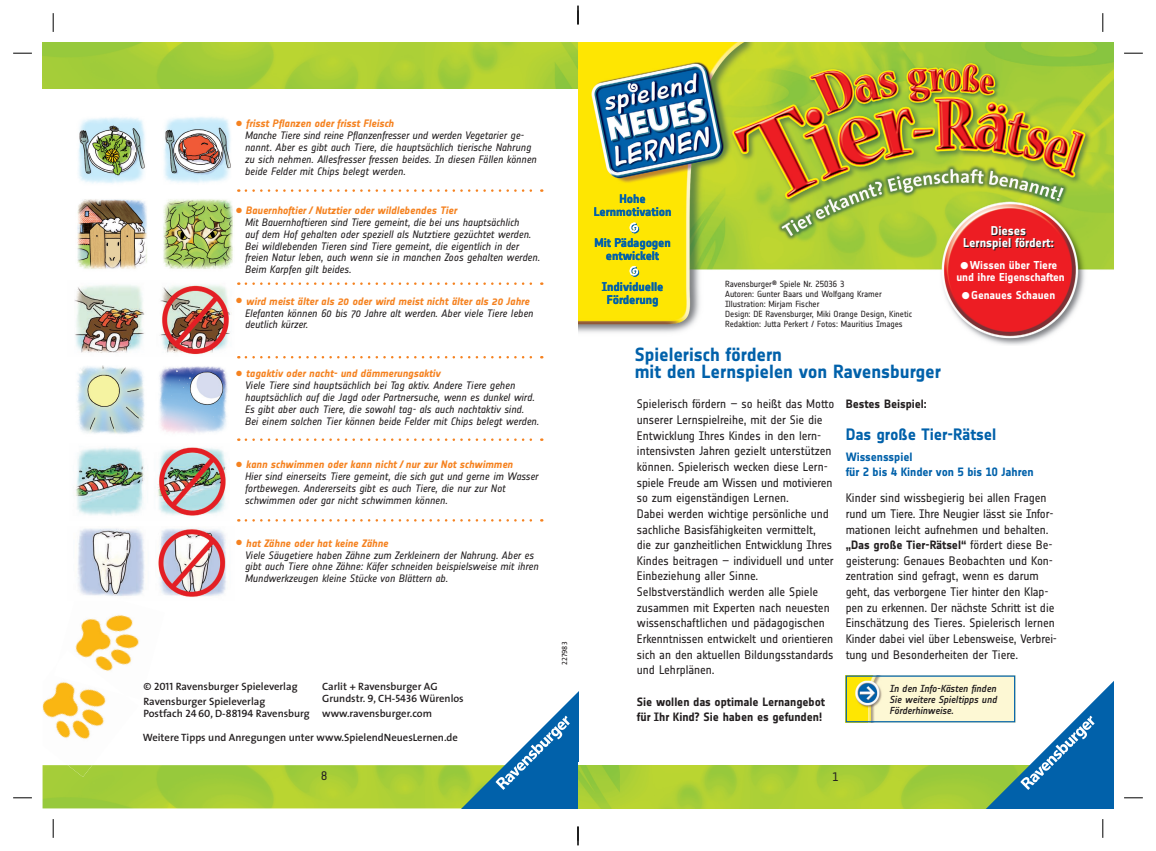
<style>
.page{position:relative;width:1156px;height:851px;background:#fff}
.page>*{position:absolute;margin:0;border:0;box-sizing:border-box;transform-origin:0 0}
.t1{font:700 18.75px/17.5px "Notes";letter-spacing:-.005em;color:#0161aa}
.t2{font:700 16.25px "Notes";letter-spacing:-.01em;color:#0161aa}
.t3{font:700 12.5px/12.5px "Notes";letter-spacing:-.005em;color:#fff;text-align:center}
.t4{font:12.25px/15.6px "Notes Regular Tf";letter-spacing:-.005em;color:#231f20}
.t5{font:700 12.25px/13px "Notes";letter-spacing:-.005em;color:#0161aa;text-align:center}
.t6{font:11.88px/15.6px "Notes Bold Tf";letter-spacing:-.005em;color:#231f20}
.t7{font:11.88px/15.6px "Notes Bold Tf";letter-spacing:-.005em;color:#0161aa}
.t8{font:700 11.25px/12.5px "Notes";letter-spacing:-.005em;color:#fff;text-align:center}
.t9{font:italic 10.62px/11.9px "Notes";letter-spacing:-.01em;color:#231f20}
.t10{font:600 10.62px/15.4px "The Sans";color:#231f20}
.t11{font:10px/11.2px "Notes Medium Italic Tf";letter-spacing:-.005em;color:#231f20;text-align:justify}
.t12{font:8.75px/10px "Notes Regular Tf";letter-spacing:-.005em;color:#231f20}
.t13{font:7.5px "The Sans Caps";color:#231f20}
.s1{color:#f58220}
.s2{font-weight:700;color:#f58220}
.s3{font-family:"The Sans Semi Bold Caps";font-weight:400}
.s4{font-family:"Notes Regular Tf";font-size:12.25px}
</style>
<div class="page">
<img style="left:43px;top:43px;width:535px;height:46px">
<img style="left:43px;top:765px;width:414px;height:43px">
<svg style="left:457px;top:692px;width:121px;height:116px"></svg>
<img style="left:74px;top:284px;width:158px;height:71px">
<img style="left:78px;top:117px;width:153px;height:67px">
<img style="left:77px;top:199px;width:156px;height:70px">
<img style="left:75px;top:615px;width:64px;height:48px">
<img style="left:43px;top:663px;width:87px;height:76px">
<img style="left:68px;top:765px;width:24px;height:11px">
<img style="left:54px;top:650px;width:71px;height:45px">
<img style="left:77px;top:366px;width:151px;height:68px">
<img style="left:76px;top:447px;width:151px;height:69px">
<img style="left:77px;top:528px;width:150px;height:69px">
<svg style="left:246px;top:189px;width:296px;height:3px"></svg>
<svg style="left:246px;top:282px;width:296px;height:3px"></svg>
<svg style="left:246px;top:356px;width:296px;height:2px"></svg>
<svg style="left:246px;top:438px;width:296px;height:3px"></svg>
<svg style="left:246px;top:519px;width:296px;height:2px"></svg>
<svg style="left:578px;top:761px;width:394px;height:47px;background:#b2d347"></svg>
<img style="left:578px;top:43px;width:535px;height:302px">
<svg style="left:972px;top:676px;width:141px;height:132px"></svg>
<img style="left:847px;top:677px;width:166px;height:43px">
<svg style="left:629px;top:222px;width:10px;height:11px"></svg>
<svg style="left:629px;top:266px;width:10px;height:11px"></svg>
<div style="left:845px;top:675px;width:170px;height:47px;border:1px solid #0161aa"></div>
<svg style="left:13px;top:52px;width:19px;height:2px"></svg>
<svg style="left:1124px;top:52px;width:18px;height:2px"></svg>
<svg style="left:13px;top:797px;width:19px;height:1px"></svg>
<svg style="left:1124px;top:797px;width:18px;height:1px"></svg>
<svg style="left:52px;top:13px;width:2px;height:19px"></svg>
<svg style="left:52px;top:819px;width:2px;height:18px"></svg>
<svg style="left:1102px;top:13px;width:1px;height:19px"></svg>
<svg style="left:1102px;top:819px;width:1px;height:18px"></svg>
<svg style="left:577px;top:6px;width:1px;height:18px"></svg>
<svg style="left:577px;top:826px;width:1px;height:19px"></svg>
<p class="t9" style="left:245px;top:118px;width:293px;text-indent:-9px"><span class="s1">●</span> <span class="s2">frisst Pflanzen oder frisst Fleisch<br></span>Manche Tiere sind reine Pflanzenfresser und werden Vegetarier ge&shy;nannt. Aber es gibt auch Tiere, die hauptsächlich tierische Nahrung zu sich nehmen. Allesfresser fressen beides. In diesen Fällen können beide Felder mit Chips belegt werden.</p>
<p class="t9" style="left:245px;top:205px;width:296px;text-indent:-9px"><span class="s1">●</span> <span class="s2">Bauernhoftier / Nutztier oder wildlebendes Tier<br></span>Mit Bauernhoftieren sind Tiere gemeint, die bei uns hauptsächlich<br>auf dem Hof gehalten oder speziell als Nutztiere gezüchtet werden.<br>Bei wildlebenden Tieren sind Tiere gemeint, die eigentlich in der freien Natur leben, auch wenn sie in manchen Zoos gehalten werden.<br>Beim Karpfen gilt beides.</p>
<p class="t9" style="left:245px;top:296px;width:290px;text-indent:-9px"><span class="s1">●</span> <span class="s2">wird meist älter als 20 oder wird meist nicht älter als 20 Jahre<br></span>Elefanten können 60 bis 70 Jahre alt werden. Aber viele Tiere leben deutlich kürzer.</p>
<p class="t9" style="left:245px;top:368px;width:295px;text-indent:-9px"><span class="s1">●</span> <span class="s2">tagaktiv oder nacht- und dämmerungsaktiv<br></span>Viele Tiere sind hauptsächlich bei Tag aktiv. Andere Tiere gehen hauptsächlich auf die Jagd oder Partnersuche, wenn es dunkel wird.<br>Es gibt aber auch Tiere, die sowohl tag- als auch nachtaktiv sind.<br>Bei einem solchen Tier können beide Felder mit Chips belegt werden.</p>
<p class="t9" style="left:245px;top:459px;width:295px;text-indent:-9px"><span class="s1">●</span> <span class="s2">kann schwimmen oder kann nicht / nur zur Not schwimmen<br></span>Hier sind einerseits Tiere gemeint, die sich gut und gerne im Wasser fortbewegen. Andererseits gibt es auch Tiere, die nur zur Not schwimmen oder gar nicht schwimmen können.</p>
<p class="t9" style="left:245px;top:538px;width:295px;text-indent:-9px"><span class="s1">●</span> <span class="s2">hat Zähne oder hat keine Zähne<br></span>Viele Säugetiere haben Zähne zum Zerkleinern der Nahrung. Aber es gibt auch Tiere ohne Zähne: Käfer schneiden beispielsweise mit ihren Mundwerkzeugen kleine Stücke von Blättern ab.</p>
<p class="t10" style="left:143px;top:679px;width:156px">© <span class="s3">2011</span> Ravensburger Spieleverlag<br>Ravensburger Spieleverlag</p>
<p class="t10" style="left:143px;top:706px;width:168px">Postfach <span class="s3">24 60</span>, D-<span class="s3">88194</span> Ravensburg</p>
<p class="t10" style="left:322px;top:681px;width:143px;line-height:11.9px">Carlit + Ravensburger AG<br>Grundstr. <span class="s3">9</span>, CH-<span class="s3">5436</span> Würenlos</p>
<p class="t10" style="left:322px;top:706px;width:111px">www.ravensburger.com</p>
<p class="t10" style="left:143px;top:730px;width:317px">Weitere Tipps und Anregungen unter www.SpielendNeuesLernen.de</p>
<p class="t4" style="left:321px;top:769px;width:8px">8</p>
<p class="t13" style="left:560px;top:664px;width:25px;rotate:-90deg">227983</p>
<p class="t5" style="left:593px;top:193px;width:79px">Hohe<br>Lernmotivation</p>
<p class="t5" style="left:594px;top:237px;width:78px">Mit Pädagogen entwickelt</p>
<p class="t5" style="left:601px;top:281px;width:63px">Individuelle<br>Förderung</p>
<p class="t12" style="left:725px;top:279px;width:188px">Ravensburger<sup>®</sup> Spiele Nr. 25036 3<br>Autoren: Gunter Baars und Wolfgang Kramer Illustration: Mirjam Fischer<br>Design: DE Ravensburger, Miki Orange Design, Kinetic Redaktion: Jutta Perkert / Fotos: Mauritius Images</p>
<p class="t3" style="left:962px;top:225px;width:92px">Dieses<br>Lernspiel fördert:</p>
<p class="t8" style="left:956px;top:260px;width:110px">● Wissen über Tiere und ihre Eigenschaften</p>
<p class="t8" style="left:961px;top:290px;width:95px">● Genaues Schauen</p>
<h1 class="t1" style="left:634px;top:347px;width:308px">Spielerisch fördern<br>mit den Lernspielen von Ravensburger</h1>
<p class="t4" style="left:636px;top:397px;width:199px">Spielerisch fördern – so heißt das Motto unserer Lernspielreihe, mit der Sie die Entwicklung Ihres Kindes in den lern&shy;intensivsten Jahren gezielt unterstützen können. Spielerisch wecken diese Lern&shy;spiele Freude am Wissen und motivieren so zum eigenständigen Lernen.<br>Dabei werden wichtige persönliche und sach liche Basis fähigkeiten vermittelt,<br>die zur ganz heitlichen Entwicklung Ihres Kindes beitragen – individuell und unter Einbeziehung aller Sinne.<br>Selbstverständlich werden alle Spiele zusammen mit Experten nach neuesten wissen schaftlichen und pädagogischen Erkenntnissen entwickelt und orientieren sich an den aktuellen Bildungsstandards und Lehrplänen.</p>
<p class="t6" style="left:636px;top:694px;width:190px">Sie wollen das optimale Lernangebot für Ihr Kind? Sie haben es gefunden!</p>
<p class="t6" style="left:845px;top:397px;width:83px">Bestes Beispiel:</p>
<h2 class="t2" style="left:845px;top:428px;width:152px">Das große Tier-Rätsel</h2>
<p class="t7" style="left:845px;top:449px;width:189px">Wissensspiel<br>für 2 bis 4 Kinder von 5 bis 10 Jahren</p>
<p class="t4" style="left:845px;top:491px;width:209px">Kinder sind wissbegierig bei allen Fragen rund um Tiere. Ihre Neugier lässt sie Infor&shy;mationen leicht aufnehmen und behalten.</p>
<p class="t6" style="left:845px;top:538px;width:208px">„Das große Tier-Rätsel“ <span class="s4">fördert diese Be-</span></p>
<p class="t4" style="left:845px;top:553px;width:213px">geisterung: Genaues Beobachten und Kon&shy;zentration sind gefragt, wenn es darum geht, das verborgene Tier hinter den Klap&shy;pen zu erkennen. Der nächste Schritt ist die Einschätzung des Tieres. Spielerisch lernen Kinder dabei viel über Lebensweise, Verbrei&shy;tung und Besonderheiten der Tiere.</p>
<p class="t11" style="left:889px;top:683px;width:109px">In den Info-Kästen finden Sie weitere Spieltipps und Förderhinweise.</p>
<p class="t4" style="left:832px;top:769px;width:8px">1</p>
</div>
